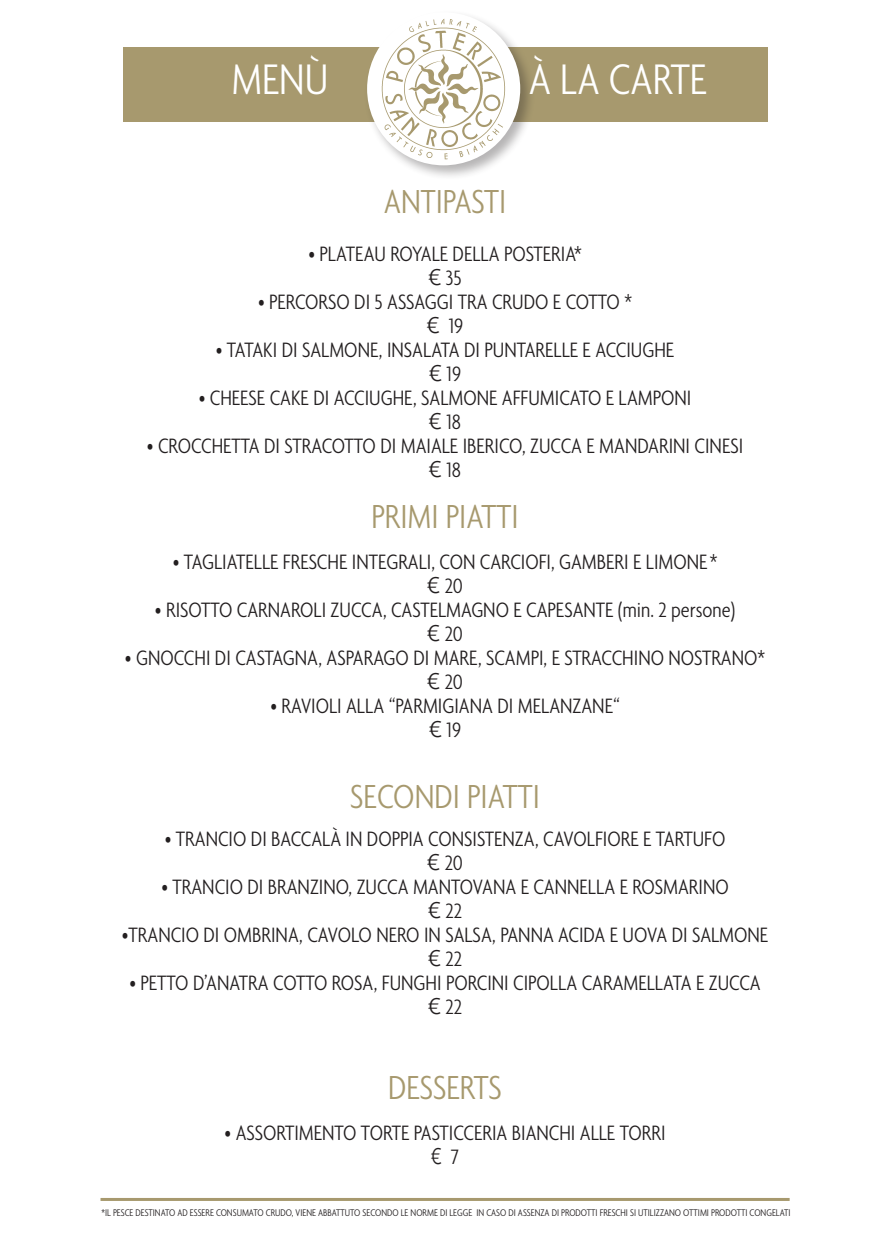
<style>
.page{position:relative;width:886px;height:1259px;background:#fff}
.page>*{position:absolute;margin:0;border:0;box-sizing:border-box;transform-origin:0 0}
.t1{font:300 condensed 46.2px "Agenda";color:#fff}
.t2{font:300 condensed 36px "Agenda";color:#a7996e}
.t3{font:300 condensed 22.5px/24px "Agenda";color:#231f20;text-align:center}
.t4{font:22.5px "Avenir Next";color:#231f20;scale:.82 1}
.t5{font:300 condensed 10.5px "Agenda";color:#231f20}
.s1{font-family:"Avenir Next";font-weight:400;font-stretch:normal}
.s2{font-family:"Agenda";font-weight:300;font-stretch:condensed}
</style>
<div class="page">
<hr style="left:100px;top:1198px;width:689px;height:3px;background:#a7996e">
<div style="left:123px;top:48px;width:644px;height:74px;background:#a7996e"></div>
<div style="left:364px;top:9px;width:171px;height:171px;background:#231f20;opacity:.33"></div>
<div style="left:367px;top:12px;width:153px;height:153px;background:#fff;border-radius:50%"></div>
<img style="left:377px;top:14px;width:133px;height:149px">
<h1 class="t1" style="left:231px;top:53px;width:98px">MENÙ</h1>
<h1 class="t1" style="left:529px;top:53px;width:180px">À LA CARTE</h1>
<h2 class="t2" style="left:384px;top:181px;width:124px">ANTIPASTI</h2>
<p class="t3" style="left:308px;top:241px;width:275px">• PLATEAU ROYALE DELLA POSTERIA* <span class="s1">€</span> 35</p>
<p class="t3" style="left:258px;top:289px;width:375px">• PERCORSO DI 5 ASSAGGI TRA CRUDO E COTTO * <span class="s1">€</span> 19</p>
<p class="t3" style="left:216px;top:337px;width:460px">• TATAKI DI SALMONE, INSALATA DI PUNTARELLE E ACCIUGHE <span class="s1">€</span> 19</p>
<p class="t3" style="left:199px;top:385px;width:494px">• CHEESE CAKE DI ACCIUGHE, SALMONE AFFUMICATO E LAMPONI <span class="s1">€</span> 18</p>
<p class="t3" style="left:147px;top:433px;width:598px">• CROCCHETTA DI STRACOTTO DI MAIALE IBERICO, ZUCCA E MANDARINI CINESI <span class="s1">€</span> 18</p>
<h2 class="t2" style="left:371px;top:496px;width:148px">PRIMI PIATTI</h2>
<p class="t3" style="left:173px;top:549px;width:546px">• TAGLIATELLE FRESCHE INTEGRALI, CON CARCIOFI, GAMBERI E LIMONE * <span class="s1">€</span> 20</p>
<p class="t3" style="left:155px;top:597px;width:582px">• RISOTTO CARNAROLI ZUCCA, CASTELMAGNO E CAPESANTE (min. 2 persone) <span class="s1">€</span> 20</p>
<p class="t3" style="left:125px;top:645px;width:641px">• GNOCCHI DI CASTAGNA, ASPARAGO DI MARE, SCAMPI, E STRACCHINO NOSTRANO* <span class="s1">€</span> 20</p>
<p class="t3" style="left:270px;top:693px;width:351px">• RAVIOLI ALLA “PARMIGIANA DI MELANZANE“ <span class="s1">€</span> 19</p>
<h2 class="t2" style="left:350px;top:776px;width:191px">SECONDI PIATTI</h2>
<p class="t3" style="left:165px;top:826px;width:562px">• TRANCIO DI BACCALÀ IN DOPPIA CONSISTENZA, CAVOLFIORE E TARTUFO <span class="s1">€</span> 20</p>
<p class="t3" style="left:161px;top:874px;width:569px">• TRANCIO DI BRANZINO, ZUCCA MANTOVANA E CANNELLA E ROSMARINO <span class="s1">€</span> 22</p>
<p class="t3" style="left:122px;top:922px;width:648px">•TRANCIO DI OMBRINA, CAVOLO NERO IN SALSA, PANNA ACIDA E UOVA DI SALMONE <span class="s1">€</span> 22</p>
<p class="t3" style="left:129px;top:970px;width:633px">• PETTO D’ANATRA COTTO ROSA, FUNGHI PORCINI CIPOLLA CARAMELLATA E ZUCCA <span class="s1">€</span> 22</p>
<h2 class="t2" style="left:388px;top:1067px;width:115px">DESSERTS</h2>
<p class="t3" style="left:224px;top:1121px;width:442px">• ASSORTIMENTO TORTE PASTICCERIA BIANCHI ALLE TORRI</p>
<p class="t4" style="left:431px;top:1137px;width:35px">€ <span class="s2">7</span></p>
<p class="t5" style="left:102px;top:1207px;width:690px">*IL PESCE DESTINATO AD ESSERE CONSUMATO CRUDO, VIENE ABBATTUTO SECONDO LE NORME DI LEGGE IN CASO DI ASSENZA DI PRODOTTI FRESCHI SI UTILIZZANO OTTIMI PRODOTTI CONGELATI</p>
</div>
